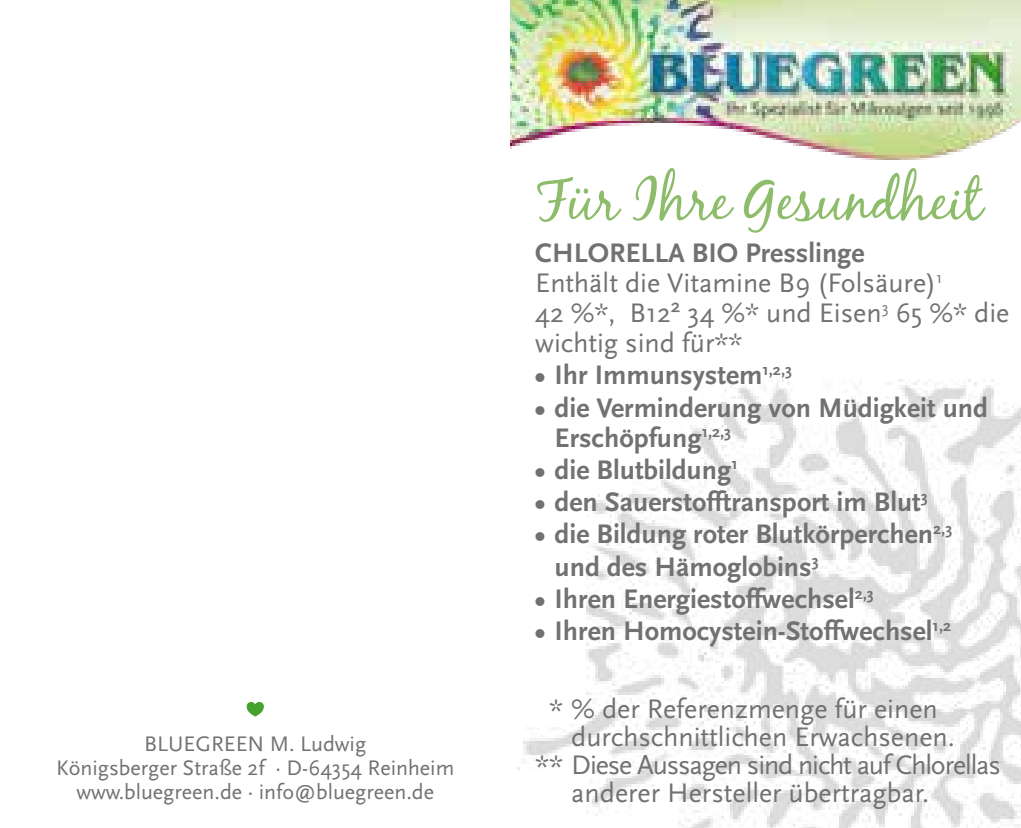
<style>
.page{position:relative;width:1021px;height:828px;background:#fff}
.page>*{position:absolute;margin:0;border:0;box-sizing:border-box;transform-origin:0 0}
.t1{font:56.8px "Black Jack";color:#8dbc6a}
.t2{font:700 28px/30px "Scala Sans";color:#707172}
.t3{font:28px/30px "Scala Sans";color:#707172}
.t4{font:28px "Scala Sans";letter-spacing:-.04em;color:#707172}
.t5{font:22px/24px "Scala Sans";color:#707172;text-align:center}
.s1{font-weight:700}
</style>
<div class="page">
<svg style="left:246px;top:702px;width:18px;height:14px"></svg>
<img style="left:517px;top:379px;width:503px;height:449px">
<img style="left:510px;top:0;width:510px;height:160px">
<p class="t5" style="left:56px;top:732px;width:400px">BLUEGREEN M. Ludwig<br>Königsberger Straße 2f · D-64354 Reinheim www.bluegreen.de · info@bluegreen.de</p>
<h1 class="t1" style="left:535px;top:166px;width:448px">Für Ihre Gesundheit</h1>
<p class="t3" style="left:535px;top:238px;width:475px"><span class="s1">CHLORELLA BIO Presslinge<br></span>Enthält die Vitamine B9 (Folsäure)<sup>1<br></sup>42 %*, B12² 34 %* und Eisen<sup>3</sup> 65 %* die wichtig sind für**</p>
<p class="t2" style="left:535px;top:361px;width:258px">• Ihr Immunsystem<sup>1,2,3</sup></p>
<p class="t2" style="left:554px;top:393px;width:435px;text-indent:-19px">• die Verminderung von Müdigkeit und<br>Erschöpfung<sup>1,2,3</sup></p>
<p class="t2" style="left:535px;top:455px;width:204px">• die Blutbildung<sup>1</sup></p>
<p class="t2" style="left:535px;top:488px;width:394px">• den Sauerstofftransport im Blut<sup>3</sup></p>
<p class="t2" style="left:554px;top:519px;width:399px;line-height:32.4px;text-indent:-19px">• die Bildung roter Blutkörperchen<sup>2,3 </sup>und des Hämoglobins<sup>3</sup></p>
<p class="t2" style="left:535px;top:584px;width:340px">• Ihren Energiestoffwechsel<sup>2,3</sup></p>
<p class="t2" style="left:535px;top:617px;width:417px">• Ihren Homocystein-Stoffwechsel<sup>1,2</sup></p>
<p class="t3" style="left:549px;top:694px;width:390px">* % der Referenzmenge für einen</p>
<p class="t3" style="left:571px;top:722px;width:385px">durchschnittlichen Erwachsenen.</p>
<p class="t4" style="left:535px;top:749px;width:467px">** Diese Aussagen sind nicht auf Chlorellas</p>
<p class="t3" style="left:571px;top:778px;width:359px">anderer Hersteller übertragbar.</p>
</div>
